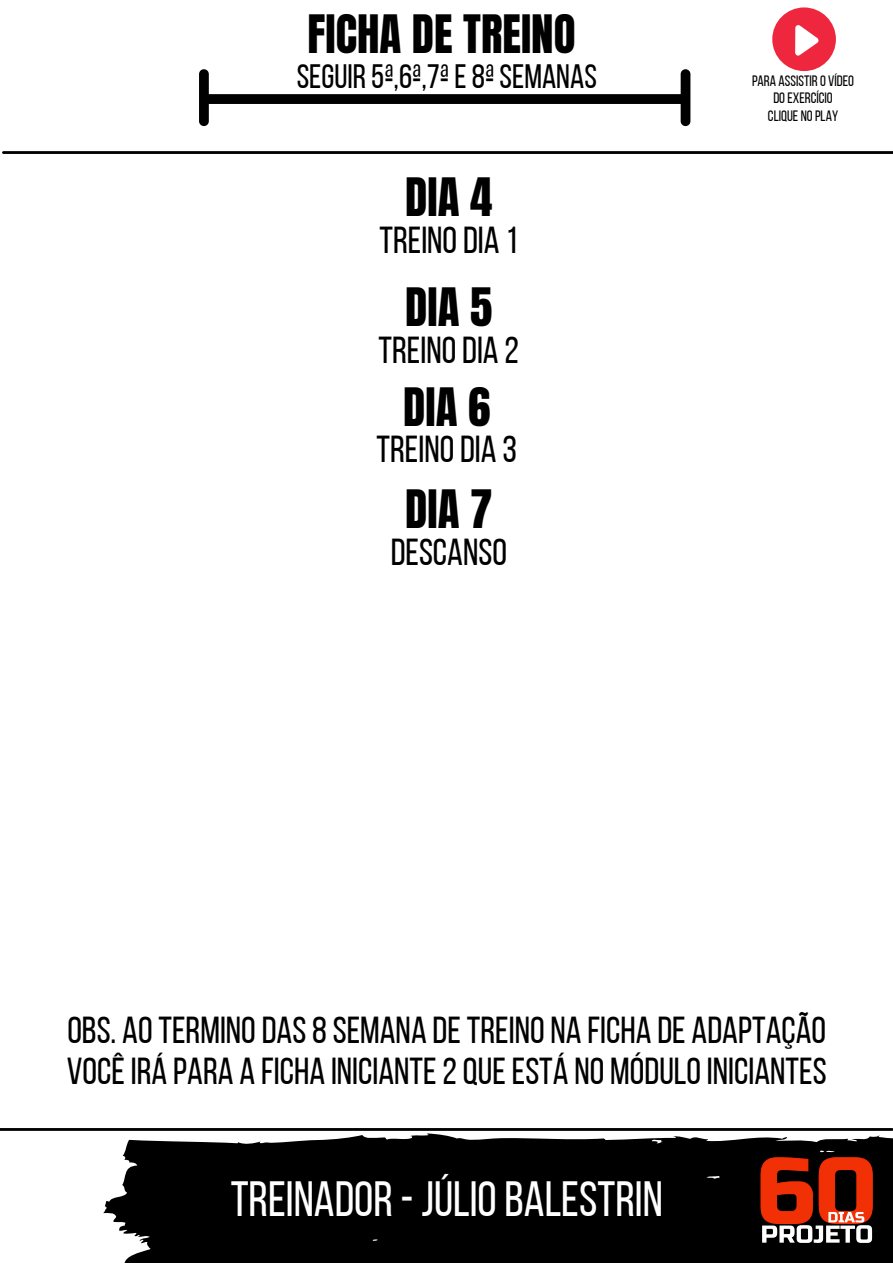
<style>
.page{position:relative;width:893px;height:1263px;background:#fff}
.page>*{position:absolute;margin:0;border:0;box-sizing:border-box;transform-origin:0 0}
.t1{font:49.43px "Bebas Neue";color:#fff}
.t2{font:45px "Anton";color:#000}
.t3{font:37.5px/41.6px "Bebas Neue";color:#000}
.t4{font:33.75px "Bebas Neue";color:#000}
.t5{font:15px "Bebas Neue";color:#000}
</style>
<div class="page">
<svg style="left:103px;top:1133px;width:587px;height:130px;background:#151515"></svg>
<img style="left:690px;top:1135px;width:203px;height:128px">
<svg style="left:199px;top:69px;width:491px;height:57px"></svg>
<hr style="left:3px;top:151px;width:890px;height:3px;background:#000">
<hr style="left:0;top:1128px;width:892px;height:3px;background:#000">
<div style="left:772px;top:7px;width:64px;height:64px;background:#ee273f;border-radius:50%"></div>
<svg style="left:795px;top:25px;width:23px;height:31px"></svg>
<p class="t2" style="left:307px;top:1px;width:269px">FICHA DE TREINO</p>
<p class="t4" style="left:297px;top:62px;width:302px">SEGUIR5ª,6ª,7ªe8ª SEMANAS</p>
<p class="t2" style="left:405px;top:165px;width:89px">DIA 4</p>
<p class="t3" style="left:379px;top:222px;width:140px">TREINODIA 1</p>
<p class="t2" style="left:405px;top:275px;width:89px">DIA 5</p>
<p class="t3" style="left:378px;top:333px;width:142px">TREINODIA 2</p>
<p class="t2" style="left:403px;top:374px;width:89px">DIA 6</p>
<p class="t3" style="left:376px;top:432px;width:142px">TREINODIA 3</p>
<p class="t2" style="left:405px;top:477px;width:89px">DIA 7</p>
<p class="t3" style="left:391px;top:535px;width:118px">DESCANSO</p>
<p class="t5" style="left:752px;top:75px;width:104px">PARA ASSISTIR O VÍDEO</p>
<p class="t5" style="left:773px;top:92px;width:61px">DOEXERCÍCIO</p>
<p class="t5" style="left:768px;top:109px;width:72px">CLIQUE NOPLAY</p>
<p class="t3" style="left:67px;top:1012px;width:761px">OBS. AOTERMINODAS8SEMANA DETREINO NA FICHA DE ADAPTAÇÃO<br>VOCÊIRÁ PARA A FICHA INICIANTE2 QUEESTÁ NO MÓDULOINICIANTES</p>
<p class="t1" style="left:231px;top:1179px;width:434px">TREINADOR- JÚLIOBALESTRIN</p>
</div>
